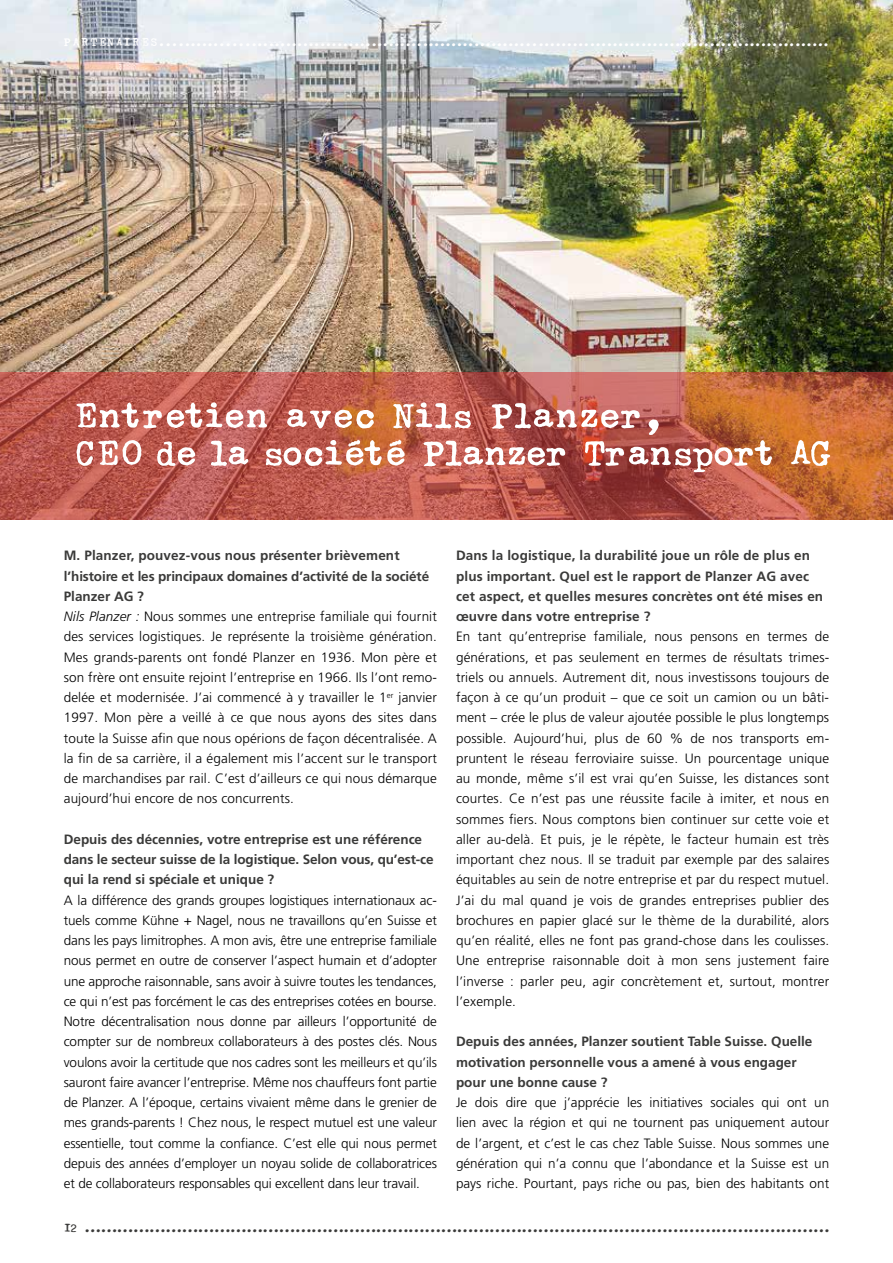
<style>
.page{position:relative;width:893px;height:1263px;background:#fff}
.page>*{position:absolute;margin:0;border:0;box-sizing:border-box;transform-origin:0 0}
.t1{font:52.5px/37.5px "Linotype Typo American";letter-spacing:-.04em;color:#fff}
.t2{font:16.5px "Linotype Typo American";letter-spacing:.055em;color:#fff}
.t3{font:16.5px "Linotype Typo American";color:#3a3a39}
.t4{font:300 13.5px/20.2px "Frutiger LT Pro";letter-spacing:.01em;color:#000;text-align:justify}
.t5{font:700 13.5px/20.2px "Frutiger LT Pro";color:#3a3a39}
.s1{font-weight:700;color:#3a3a39}
.s2{font-style:italic}
</style>
<div class="page">
<img style="left:0;top:0;width:893px;height:372px">
<svg style="left:0;top:372px;width:893px;height:148px;background:#bb5b48"></svg>
<p class="t2" style="left:63px;top:34px;width:766px">PARTENAIRES....…….....…………………………………………..……………………………………………</p>
<h1 class="t1" style="left:73px;top:397px;width:763px">Entretien avec Nils Planzer,<br>CEO de la société Planzer Transport AG</h1>
<p class="t4" style="left:64px;top:546px;width:375px;text-align:left"><span class="s1">M. Planzer, pouvez-vous nous présenter brièvement l’histoire et les principaux domaines d’activité de la société Planzer AG ?<br></span><span class="s2">Nils Planzer :</span> Nous sommes une entreprise familiale qui fournit des services logistiques. Je représente la troisième génération.<br>Mes grands-parents ont fondé Planzer en 1936. Mon père et son frère ont ensuite rejoint l’entreprise en 1966. Ils l’ont remo&shy;delée et modernisée. J’ai commencé à y travailler le 1<sup>er</sup> janvier 1997. Mon père a veillé à ce que nous ayons des sites dans toute la Suisse afin que nous opérions de façon décentralisée. A la fin de sa carrière, il a également mis l’accent sur le transport de marchandises par rail. C’est d’ailleurs ce qui nous démarque aujourd’hui encore de nos concurrents.</p>
<p class="t5" style="left:64px;top:829px;width:371px">Depuis des décennies, votre entreprise est une référence dans le secteur suisse de la logistique. Selon vous, qu’est-ce qui la rend si spéciale et unique ?</p>
<p class="t4" style="left:64px;top:890px;width:375px">A la différence des grands groupes logistiques internationaux ac&shy;tuels comme Kühne + Nagel, nous ne travaillons qu’en Suisse et dans les pays limitrophes. A mon avis, être une entreprise familiale nous permet en outre de conserver l’aspect humain et d’adopter une approche raisonnable, sans avoir à suivre toutes les tendances, ce qui n’est pas forcément le cas des entreprises cotées en bourse.<br>Notre décentralisation nous donne par ailleurs l’opportunité de compter sur de nombreux collaborateurs à des postes clés. Nous voulons avoir la certitude que nos cadres sont les meilleurs et qu’ils sauront faire avancer l’entreprise. Même nos chauffeurs font partie de Planzer. A l’époque, certains vivaient même dans le grenier de mes grands-parents ! Chez nous, le respect mutuel est une valeur essentielle, tout comme la confiance. C’est elle qui nous permet depuis des années d’employer un noyau solide de collaboratrices et de collaborateurs responsables qui excellent dans leur travail.</p>
<p class="t5" style="left:456px;top:545px;width:369px">Dans la logistique, la durabilité joue un rôle de plus en plus important. Quel est le rapport de Planzer AG avec cet aspect, et quelles mesures concrètes ont été mises en œuvre dans votre entreprise ?</p>
<p class="t4" style="left:456px;top:627px;width:375px">En tant qu’entreprise familiale, nous pensons en termes de générations, et pas seulement en termes de résultats trimes&shy;triels ou annuels. Autrement dit, nous investissons toujours de façon à ce qu’un produit – que ce soit un camion ou un bâti&shy;ment – crée le plus de valeur ajoutée possible le plus longtemps possible. Aujourd’hui, plus de 60 % de nos transports em&shy;pruntent le réseau ferroviaire suisse. Un pourcentage unique au monde, même s’il est vrai qu’en Suisse, les distances sont courtes. Ce n’est pas une réussite facile à imiter, et nous en sommes fiers. Nous comptons bien continuer sur cette voie et aller au-delà. Et puis, je le répète, le facteur humain est très important chez nous. Il se traduit par exemple par des salaires équitables au sein de notre entreprise et par du respect mutuel.<br>J’ai du mal quand je vois de grandes entreprises publier des brochures en papier glacé sur le thème de la durabilité, alors qu’en réalité, elles ne font pas grand-chose dans les coulisses.<br>Une entreprise raisonnable doit à mon sens justement faire l’inverse : parler peu, agir concrètement et, surtout, montrer l’exemple.</p>
<p class="t5" style="left:456px;top:1031px;width:358px">Depuis des années, Planzer soutient Table Suisse. Quelle motivation personnelle vous a amené à vous engager pour une bonne cause ?</p>
<p class="t4" style="left:456px;top:1092px;width:375px">Je dois dire que j’apprécie les initiatives sociales qui ont un lien avec la région et qui ne tournent pas uniquement autour de l’argent, et c’est le cas chez Table Suisse. Nous sommes une génération qui n’a connu que l’abondance et la Suisse est un pays riche. Pourtant, pays riche ou pas, bien des habitants ont</p>
<p class="t3" style="left:64px;top:1220px;width:767px">12 …………………………………………………………………………………………………………………………</p>
</div>
